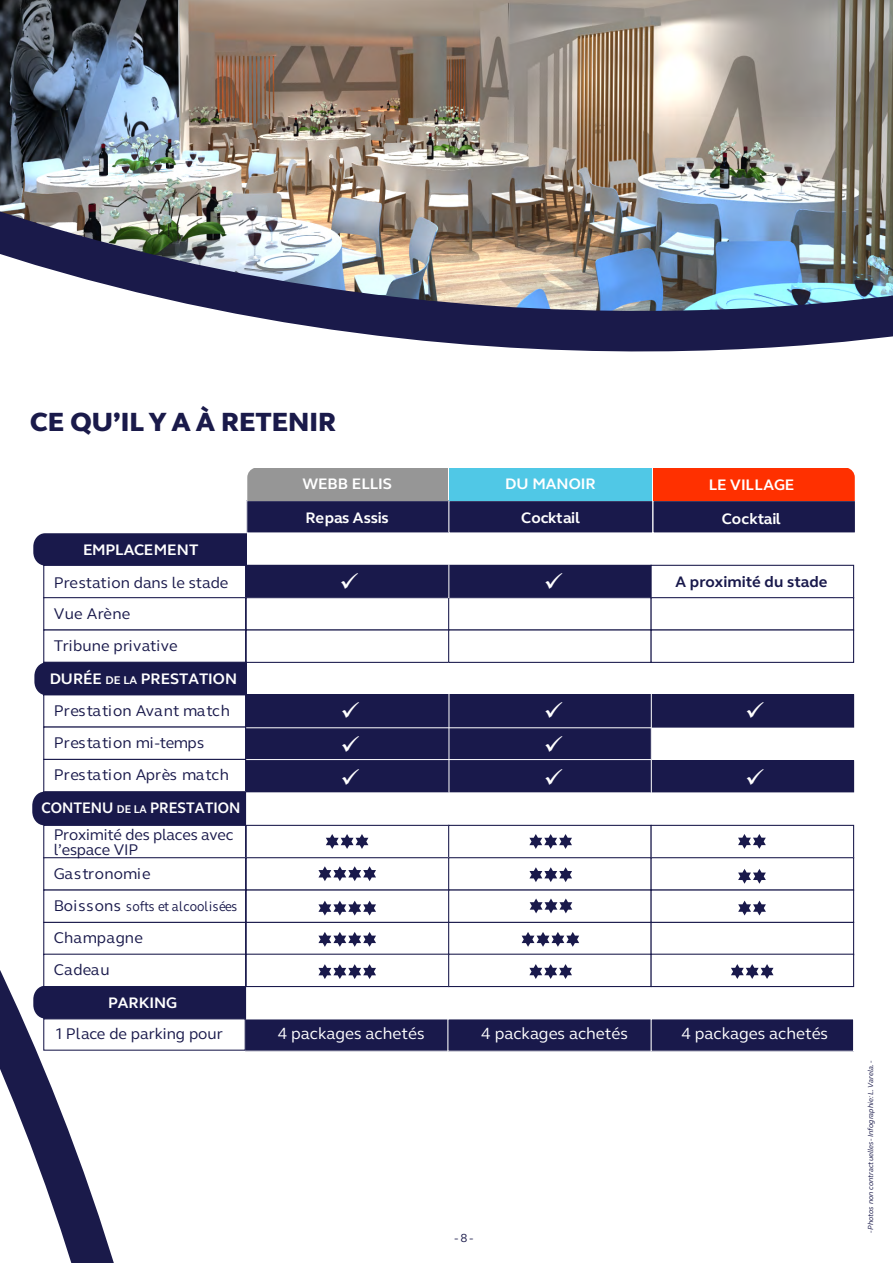
<style>
.page{position:relative;width:893px;height:1263px;background:#fff}
.page>*{position:absolute;margin:0;border:0;box-sizing:border-box;transform-origin:0 0}
.t1{font:800 27px "Webb Ellis Cup";color:#1a1a4a}
.t2{font:24.75px/33px "Wingdings";color:#fff;text-align:justify}
.t3{font:16.65px "Webb Ellis Cup";color:#fff}
.t4{font:15.9px/32.1px "Webb Ellis Cup";color:#19194b}
.t5{font:700 15.6px "Webb Ellis Cup";color:#fff}
.t6{font:700 15.6px "Webb Ellis Cup";color:#fff;scale:.93 1}
.t7{font:700 15.6px "Webb Ellis Cup";color:#19194b}
.t8{font:13.95px "Webb Ellis Cup";letter-spacing:-.005em;color:#19194b;scale:.91 1}
.t9{font:12px "Webb Ellis Cup";color:#1a1a4a}
.t10{font:italic 7.5px "Webb Ellis Cup";color:#1a1a4a}
.s1{font-size:11.4px}
.s2{font-size:15.9px}
</style>
<div class="page">
<img style="left:0;top:0;width:893px;height:169px">
<img style="left:0;top:169px;width:893px;height:183px">
<svg style="left:0;top:791px;width:114px;height:472px"></svg>
<div style="left:247px;top:501px;width:202px;height:32px;background:#19194b"></div>
<div style="left:449px;top:501px;width:204px;height:32px;background:#19194b"></div>
<div style="left:653px;top:501px;width:202px;height:32px;background:#19194b"></div>
<div style="left:246px;top:565px;width:203px;height:33px;background:#19194b"></div>
<div style="left:449px;top:565px;width:202px;height:33px;background:#19194b"></div>
<div style="left:651px;top:565px;width:203px;height:33px;border:1px solid #19194b"></div>
<div style="left:246px;top:597px;width:203px;height:33px;border:1px solid #19194b"></div>
<div style="left:448px;top:597px;width:204px;height:33px;border:1px solid #19194b"></div>
<div style="left:651px;top:597px;width:203px;height:33px;border:1px solid #19194b"></div>
<div style="left:246px;top:629px;width:203px;height:34px;border:1px solid #19194b"></div>
<div style="left:448px;top:629px;width:204px;height:34px;border:1px solid #19194b"></div>
<div style="left:651px;top:629px;width:203px;height:34px;border:1px solid #19194b"></div>
<div style="left:246px;top:695px;width:203px;height:32px;background:#19194b"></div>
<div style="left:246px;top:694px;width:203px;height:34px;border:1px solid #19194b"></div>
<div style="left:449px;top:695px;width:202px;height:32px;background:#19194b"></div>
<div style="left:448px;top:694px;width:204px;height:34px;border:1px solid #19194b"></div>
<div style="left:651px;top:695px;width:203px;height:32px;background:#19194b"></div>
<div style="left:651px;top:694px;width:203px;height:34px;border:1px solid #19194b"></div>
<div style="left:651px;top:761px;width:203px;height:31px;background:#19194b"></div>
<div style="left:651px;top:760px;width:203px;height:32px;border:1px solid #19194b"></div>
<div style="left:246px;top:727px;width:203px;height:32px;background:#19194b"></div>
<div style="left:449px;top:727px;width:202px;height:32px;background:#19194b"></div>
<div style="left:448px;top:726px;width:204px;height:34px;border:1px solid #19194b"></div>
<div style="left:246px;top:759px;width:203px;height:33px;background:#19194b"></div>
<div style="left:246px;top:759px;width:203px;height:33px;border:1px solid #19194b"></div>
<div style="left:449px;top:759px;width:202px;height:33px;background:#19194b"></div>
<div style="left:448px;top:759px;width:204px;height:33px;border:1px solid #19194b"></div>
<div style="left:246px;top:825px;width:203px;height:33px;border:1px solid #19194b"></div>
<div style="left:448px;top:825px;width:204px;height:33px;border:1px solid #19194b"></div>
<div style="left:651px;top:825px;width:203px;height:33px;border:1px solid #19194b"></div>
<div style="left:246px;top:857px;width:203px;height:33px;border:1px solid #19194b"></div>
<div style="left:448px;top:857px;width:204px;height:33px;border:1px solid #19194b"></div>
<div style="left:651px;top:857px;width:203px;height:33px;border:1px solid #19194b"></div>
<div style="left:246px;top:922px;width:203px;height:33px;border:1px solid #19194b"></div>
<div style="left:448px;top:922px;width:204px;height:33px;border:1px solid #19194b"></div>
<div style="left:651px;top:922px;width:203px;height:33px;border:1px solid #19194b"></div>
<div style="left:245px;top:1019px;width:234px;height:32px;background:#19194b"></div>
<div style="left:244px;top:1018px;width:236px;height:34px;border:1px solid #fff"></div>
<div style="left:448px;top:1019px;width:204px;height:32px;background:#19194b"></div>
<div style="left:447px;top:1018px;width:205px;height:34px;border:1px solid #fff"></div>
<div style="left:651px;top:1019px;width:203px;height:32px;background:#19194b"></div>
<div style="left:651px;top:1018px;width:203px;height:34px;border:1px solid #fff"></div>
<hr style="left:448px;top:554px;width:1px;height:44px;background:#fff">
<svg style="left:738px;top:869px;width:28px;height:15px"></svg>
<svg style="left:738px;top:901px;width:28px;height:14px"></svg>
<div style="left:246px;top:954px;width:203px;height:33px;border:1px solid #19194b"></div>
<div style="left:448px;top:954px;width:204px;height:33px;border:1px solid #19194b"></div>
<div style="left:651px;top:954px;width:203px;height:33px;border:1px solid #19194b"></div>
<svg style="left:318px;top:901px;width:58px;height:14px"></svg>
<svg style="left:318px;top:964px;width:58px;height:15px"></svg>
<svg style="left:318px;top:932px;width:58px;height:15px"></svg>
<svg style="left:522px;top:932px;width:57px;height:15px"></svg>
<svg style="left:318px;top:866px;width:58px;height:15px"></svg>
<svg style="left:529px;top:834px;width:43px;height:15px"></svg>
<svg style="left:326px;top:834px;width:42px;height:15px"></svg>
<svg style="left:530px;top:898px;width:42px;height:15px"></svg>
<svg style="left:529px;top:964px;width:43px;height:15px"></svg>
<svg style="left:731px;top:964px;width:42px;height:15px"></svg>
<svg style="left:529px;top:867px;width:43px;height:15px"></svg>
<svg style="left:738px;top:834px;width:28px;height:15px"></svg>
<div style="left:43px;top:565px;width:203px;height:33px;border:1px solid #19194b"></div>
<div style="left:43px;top:597px;width:203px;height:33px;border:1px solid #19194b"></div>
<div style="left:43px;top:629px;width:203px;height:34px;border:1px solid #19194b"></div>
<div style="left:43px;top:759px;width:203px;height:33px;border:1px solid #19194b"></div>
<div style="left:43px;top:791px;width:203px;height:34px;border:1px solid #19194b"></div>
<div style="left:44px;top:825px;width:202px;height:33px;background:#fff"></div>
<div style="left:43px;top:825px;width:203px;height:33px;border:1px solid #19194b"></div>
<div style="left:44px;top:858px;width:202px;height:32px;background:#fff"></div>
<div style="left:43px;top:857px;width:203px;height:33px;border:1px solid #19194b"></div>
<div style="left:44px;top:890px;width:202px;height:32px;background:#fff"></div>
<div style="left:44px;top:922px;width:202px;height:33px;background:#fff"></div>
<div style="left:43px;top:922px;width:203px;height:33px;border:1px solid #19194b"></div>
<div style="left:44px;top:1019px;width:201px;height:31px;background:#fff"></div>
<div style="left:43px;top:1018px;width:203px;height:33px;border:1px solid #19194b"></div>
<div style="left:33px;top:533px;width:213px;height:32px;background:#19194b"></div>
<div style="left:33px;top:986px;width:213px;height:32px;background:#19194b"></div>
<div style="left:34px;top:662px;width:212px;height:33px;background:#19194b"></div>
<div style="left:32px;top:792px;width:213px;height:33px;background:#19194b"></div>
<div style="left:44px;top:954px;width:202px;height:32px;background:#fff"></div>
<div style="left:43px;top:954px;width:203px;height:33px;border:1px solid #19194b"></div>
<div style="left:449px;top:468px;width:203px;height:32px;background:#50c8e6"></div>
<div style="left:247px;top:468px;width:201px;height:32px;background:#969696"></div>
<div style="left:654px;top:468px;width:201px;height:32px;background:#ff3000"></div>
<hr style="left:448px;top:676px;width:1px;height:118px;background:#fff">
<hr style="left:651px;top:676px;width:1px;height:118px;background:#fff">
<hr style="left:246px;top:759px;width:405px;height:1px;background:#fff">
<hr style="left:246px;top:727px;width:405px;height:1px;background:#fff">
<h1 class="t1" style="left:30px;top:403px;width:308px">CE QU’IL Y A À RETENIR</h1>
<p class="t5" style="left:302px;top:474px;width:91px">WEBB ELLIS</p>
<p class="t5" style="left:505px;top:473px;width:92px">DU MANOIR</p>
<p class="t5" style="left:709px;top:475px;width:87px">LE VILLAGE</p>
<p class="t5" style="left:83px;top:540px;width:117px">EMPLACEMENT</p>
<p class="t4" style="left:54px;top:566px;width:176px">Prestation dans le stade<br>Vue Arène<br>Tribune privative</p>
<p class="t5" style="left:50px;top:668px;width:189px">DURÉE <span class="s1">DE LA</span> PRESTATION</p>
<p class="t4" style="left:54px;top:694px;width:178px">Prestation Avant match<br>Prestation mi-temps<br>Prestation Après match</p>
<p class="t6" style="left:41px;top:797px;width:216px">CONTENU <span class="s1">DE LA</span> PRESTATION</p>
<p class="t4" style="left:54px;top:827px;width:181px;line-height:14.5px">Proximité des places avec l’espace VIP</p>
<p class="t4" style="left:54px;top:857px;width:98px">Gastronomie</p>
<p class="t8" style="left:54px;top:897px;width:203px"><span class="s2">Boissons</span> softs et alcoolisées</p>
<p class="t4" style="left:54px;top:921px;width:91px">Champagne<br>Cadeau</p>
<p class="t5" style="left:108px;top:992px;width:71px">PARKING</p>
<p class="t4" style="left:56px;top:1017px;width:169px">1 Place de parking pour</p>
<p class="t5" style="left:306px;top:507px;width:85px">Repas Assis</p>
<p class="t5" style="left:521px;top:507px;width:60px">Cocktail</p>
<p class="t5" style="left:722px;top:508px;width:61px">Cocktail</p>
<h2 class="t2" style="left:341px;top:696px;width:21px">✓ ✓ ✓</h2>
<h2 class="t2" style="left:544px;top:696px;width:21px">✓ ✓ ✓</h2>
<p class="t7" style="left:676px;top:571px;width:153px">A proximité du stade</p>
<p class="t3" style="left:278px;top:1023px;width:148px">4 packages achetés</p>
<p class="t3" style="left:481px;top:1023px;width:148px">4 packages achetés</p>
<p class="t3" style="left:681px;top:1023px;width:148px">4 packages achetés</p>
<p class="t9" style="left:454px;top:1230px;width:20px">- 8 -</p>
<p class="t10" style="left:865px;top:1233px;width:174px;rotate:-90deg">- Photos non contractuelles - Infographie: L. Varela. -</p>
</div>
